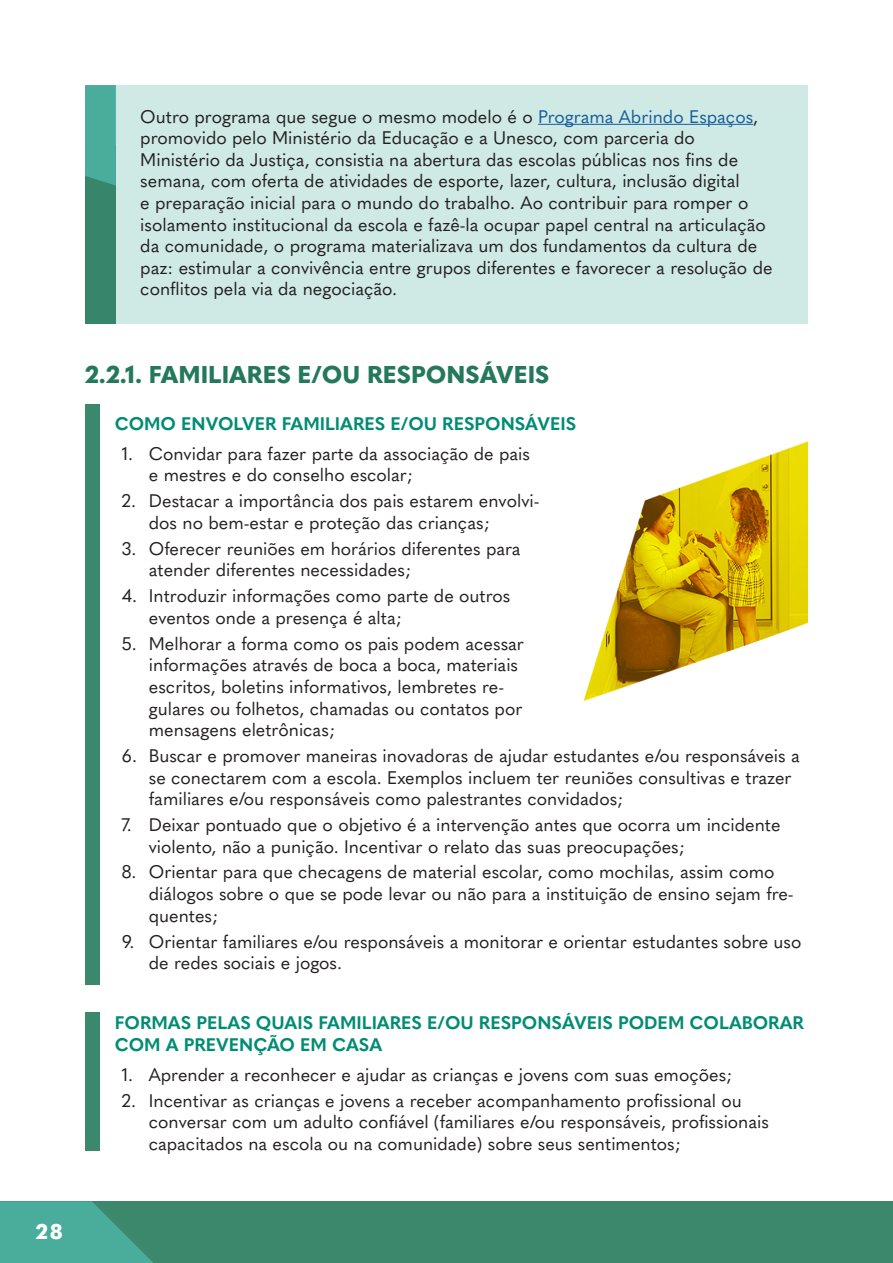
<style>
.page{position:relative;width:893px;height:1263px;background:#fff}
.page>*{position:absolute;margin:0;border:0;box-sizing:border-box;transform-origin:0 0}
.subtítulo__corrigido{font:800 24px "Quasimoda";color:#24785c}
.t1{font:800 21px "Quasimoda";color:#fff}
.corpo_de_texto{font:18px/21.6px "Quasimoda";color:#231f20}
.corpo_de_texto-2{font:700 18px/21.6px "Quasimoda";color:#008c73}
.s1{color:#175d9e}
</style>
<div class="page">
<div style="left:0;top:1201px;width:893px;height:62px;background:#3c886d"></div>
<hr style="left:892px;top:1201px;width:1px;height:62px;background:#24795b">
<svg style="left:0;top:1201px;width:153px;height:62px"></svg>
<div style="left:85px;top:85px;width:723px;height:238px;background:#cfe9e4"></div>
<div style="left:85px;top:145px;width:31px;height:178px;background:#37856a"></div>
<div style="left:85px;top:404px;width:14px;height:580px;background:#3c886d"></div>
<div style="left:85px;top:1012px;width:14px;height:138px;background:#3c886d"></div>
<svg style="left:85px;top:85px;width:31px;height:101px"></svg>
<hr style="left:538px;top:124px;width:215px;height:1px;background:#175d9e">
<img style="left:583px;top:441px;width:225px;height:260px">
<p class="corpo_de_texto" style="left:140px;top:104px;width:634px">Outro programa que segue o mesmo modelo é o <span class="s1">Programa Abrindo Espaços</span>, promovido pelo Ministério da Educação e a Unesco, com parceria do Ministério da Justiça, consistia na abertura das escolas públicas nos fins de semana, com oferta de atividades de esporte, lazer, cultura, inclusão digital<br>e preparação inicial para o mundo do trabalho. Ao contribuir para romper o isolamento institucional da escola e fazê-la ocupar papel central na articulação da comunidade, o programa materializava um dos fundamentos da cultura de paz: estimular a convivência entre grupos diferentes e favorecer a resolução de conflitos pela via da negociação.</p>
<p class="subtítulo__corrigido" style="left:85px;top:355px;width:466px">2.2.1. FAMILIARES E/OU RESPONSÁVEIS</p>
<p class="corpo_de_texto-2" style="left:115px;top:411px;width:463px">COMO ENVOLVER FAMILIARES E/OU RESPONSÁVEIS</p>
<p class="corpo_de_texto" style="left:149px;top:441px;width:383px;text-indent:-27px">1. Convidar para fazer parte da associação de pais e mestres e do conselho escolar;</p>
<p class="corpo_de_texto" style="left:149px;top:489px;width:392px;text-indent:-27px">2. Destacar a importância dos pais estarem envolvi&shy;dos no bem-estar e proteção das crianças;</p>
<p class="corpo_de_texto" style="left:149px;top:536px;width:373px;text-indent:-27px">3. Oferecer reuniões em horários diferentes para atender diferentes necessidades;</p>
<p class="corpo_de_texto" style="left:149px;top:584px;width:363px;text-indent:-27px">4. Introduzir informações como parte de outros eventos onde a presença é alta;</p>
<p class="corpo_de_texto" style="left:149px;top:631px;width:377px;text-indent:-27px">5. Melhorar a forma como os pais podem acessar informações através de boca a boca, materiais escritos, boletins informativos, lembretes re&shy;gulares ou folhetos, chamadas ou contatos por mensagens eletrônicas;</p>
<p class="corpo_de_texto" style="left:149px;top:743px;width:652px;text-indent:-27px">6. Buscar e promover maneiras inovadoras de ajudar estudantes e/ou responsáveis a se conectarem com a escola. Exemplos incluem ter reuniões consultivas e trazer familiares e/ou responsáveis como palestrantes convidados;</p>
<p class="corpo_de_texto" style="left:149px;top:813px;width:633px;text-indent:-27px">7. Deixar pontuado que o objetivo é a intervenção antes que ocorra um incidente violento, não a punição. Incentivar o relato das suas preocupações;</p>
<p class="corpo_de_texto" style="left:149px;top:860px;width:646px;text-indent:-27px">8. Orientar para que checagens de material escolar, como mochilas, assim como diálogos sobre o que se pode levar ou não para a instituição de ensino sejam fre&shy;quentes;</p>
<p class="corpo_de_texto" style="left:149px;top:929px;width:654px;text-indent:-27px">9. Orientar familiares e/ou responsáveis a monitorar e orientar estudantes sobre uso de redes sociais e jogos.</p>
<p class="corpo_de_texto-2" style="left:115px;top:1010px;width:691px">FORMAS PELAS QUAIS FAMILIARES E/OU RESPONSÁVEIS PODEM COLABORAR<br>COM A PREVENÇÃO EM CASA</p>
<p class="corpo_de_texto" style="left:122px;top:1062px;width:612px">1. Aprender a reconhecer e ajudar as crianças e jovens com suas emoções;</p>
<p class="corpo_de_texto" style="left:149px;top:1088px;width:622px;text-indent:-27px">2. Incentivar as crianças e jovens a receber acompanhamento profissional ou conversar com um adulto confiável (familiares e/ou responsáveis, profissionais capacitados na escola ou na comunidade) sobre seus sentimentos;</p>
<p class="t1" style="left:36px;top:1215px;width:28px">28</p>
</div>
